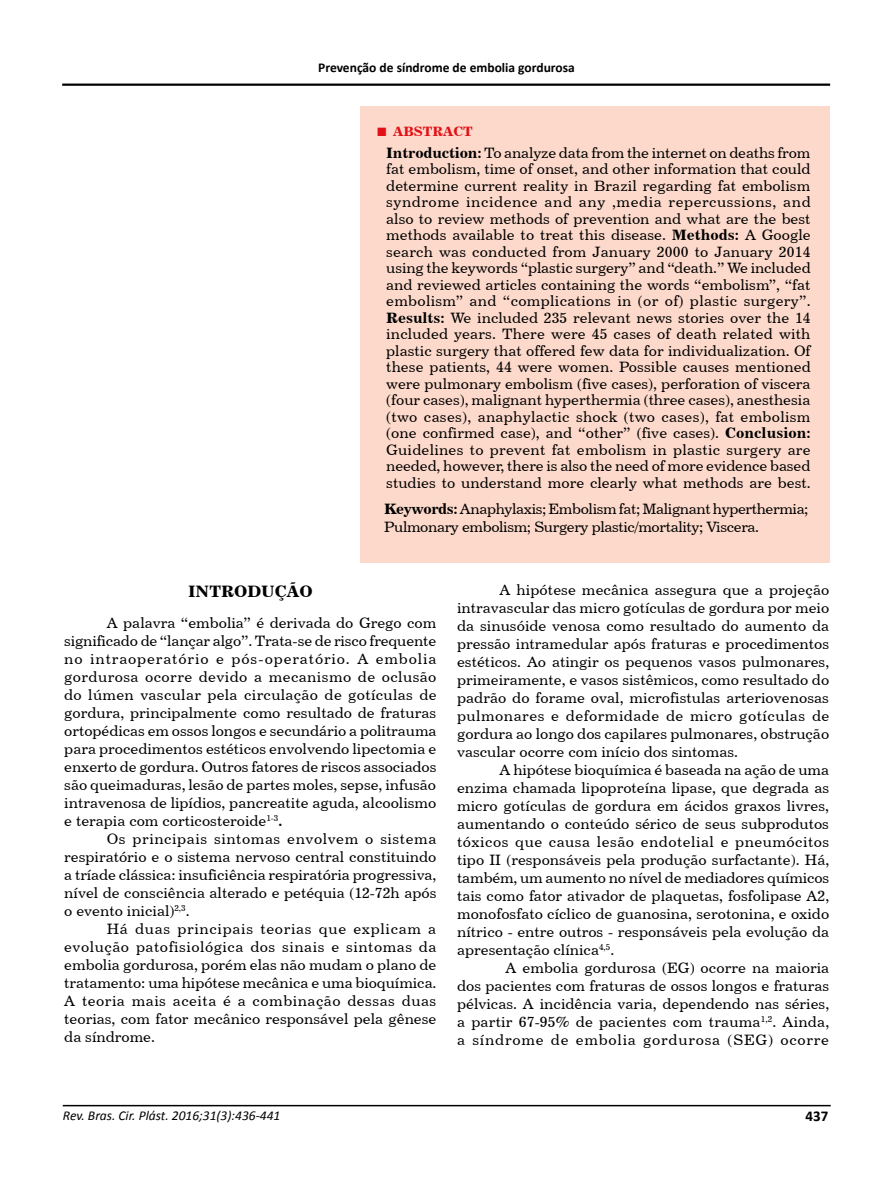
<style>
.page{position:relative;width:893px;height:1191px;background:#fff}
.page>*{position:absolute;margin:0;border:0;box-sizing:border-box;transform-origin:0 0}
.t1{font:16.5px "Century 731 BT Bold A";color:#000}
.t2{font:15px/18px "Century 731 BT Roman A";color:#000;text-align:justify}
.t3{font:15px/18px "Century 731 BT Roman A";letter-spacing:-.025em;color:#000}
.t4{font:700 15px "Calibri";color:#000}
.t5{font:700 13.5px "Calibri";color:#000}
.t6{font:italic 13.5px "Calibri";color:#000}
.t7{font:13.5px "Century 731 BT Bold A";color:#e21018}
.s1{font-family:"Times New Roman";font-weight:700;font-size:18px}
.s2{font-family:"Century 731 BT Bold A"}
</style>
<div class="page">
<hr style="left:63px;top:1104px;width:768px;height:2px;background:#000">
<hr style="left:62px;top:84px;width:768px;height:2px;background:#000">
<div style="left:360px;top:106px;width:470px;height:457px;background:#fcd9ca"></div>
<p class="t5" style="left:318px;top:59px;width:258px">Prevenção de síndrome de embolia gordurosa</p>
<p class="t7" style="left:377px;top:123px;width:98px"><span class="s1">■</span> ABSTRACT</p>
<p class="t2" style="left:386px;top:144px;width:426px;line-height:16.5px"><span class="s2">Introduction:</span> To analyze data from the internet on deaths from fat embolism, time of onset, and other information that could determine current reality in Brazil regarding fat embolism syndrome incidence and any ,media repercussions, and also to review methods of prevention and what are the best methods available to treat this disease. <span class="s2">Methods:</span> A Google search was conducted from January 2000 to January 2014 using the keywords “plastic surgery” and “death.” We included and reviewed articles containing the words “embolism”, “fat embolism” and “complications in (or of) plastic surgery”.<br><span class="s2">Results:</span> We included 235 relevant news stories over the 14 included years. There were 45 cases of death related with plastic surgery that offered few data for individualization. Of these patients, 44 were women. Possible causes mentioned were pulmonary embolism (five cases), perforation of viscera (four cases), malignant hyperthermia (three cases), anesthesia (two cases), anaphylactic shock (two cases), fat embolism (one confirmed case), and “other” (five cases). <span class="s2">Conclusion:<br></span>Guidelines to prevent fat embolism in plastic surgery are needed, however, there is also the need of more evidence based studies to understand more clearly what methods are best.</p>
<p class="t3" style="left:384px;top:499px;width:426px"><span class="s2">Keywords:</span> Anaphylaxis; Embolism fat; Malignant hyperthermia;<br>Pulmonary embolism; Surgery plastic/mortality; Viscera.</p>
<p class="t1" style="left:188px;top:581px;width:126px">INTRODUÇÃO</p>
<p class="t2" style="left:64px;top:613px;width:374px;text-indent:43px">A palavra “embolia” é derivada do Grego com significado de “lançar algo”. Trata-se de risco frequente no intraoperatório e pós-operatório. A embolia gordurosa ocorre devido a mecanismo de oclusão do lúmen vascular pela circulação de gotículas de gordura, principalmente como resultado de fraturas ortopédicas em ossos longos e secundário a politrauma para procedimentos estéticos envolvendo lipectomia e enxerto de gordura. Outros fatores de riscos associados são queimaduras, lesão de partes moles, sepse, infusão intravenosa de lipídios, pancreatite aguda, alcoolismo e terapia com corticosteroide<sup>1-3</sup><span class="s2">.</span></p>
<p class="t2" style="left:64px;top:829px;width:374px;text-indent:43px">Os principais sintomas envolvem o sistema respiratório e o sistema nervoso central constituindo a tríade clássica: insuficiência respiratória progressiva, nível de consciência alterado e petéquia (12-72h após o evento inicial)<sup>2,3</sup>.</p>
<p class="t2" style="left:64px;top:919px;width:374px;text-indent:43px">Há duas principais teorias que explicam a evolução patofisiológica dos sinais e sintomas da embolia gordurosa, porém elas não mudam o plano de tratamento: uma hipótese mecânica e uma bioquímica.<br>A teoria mais aceita é a combinação dessas duas teorias, com fator mecânico responsável pela gênese da síndrome.</p>
<p class="t2" style="left:457px;top:581px;width:374px;text-indent:43px">A hipótese mecânica assegura que a projeção intravascular das micro gotículas de gordura por meio da sinusóide venosa como resultado do aumento da pressão intramedular após fraturas e procedimentos estéticos. Ao atingir os pequenos vasos pulmonares, primeiramente, e vasos sistêmicos, como resultado do padrão do forame oval, microfistulas arteriovenosas pulmonares e deformidade de micro gotículas de gordura ao longo dos capilares pulmonares, obstrução vascular ocorre com início dos sintomas.</p>
<p class="t2" style="left:457px;top:761px;width:374px;text-indent:43px">A hipótese bioquímica é baseada na ação de uma enzima chamada lipoproteína lipase, que degrada as micro gotículas de gordura em ácidos graxos livres, aumentando o conteúdo sérico de seus subprodutos tóxicos que causa lesão endotelial e pneumócitos tipo II (responsáveis pela produção surfactante). Há, também, um aumento no nível de mediadores químicos tais como fator ativador de plaquetas, fosfolipase A2, monofosfato cíclico de guanosina, serotonina, e oxido nítrico - entre outros - responsáveis pela evolução da apresentação clínica<sup>4,5</sup>.</p>
<p class="t2" style="left:457px;top:959px;width:374px;text-indent:48px">A embolia gordurosa (EG) ocorre na maioria dos pacientes com fraturas de ossos longos e fraturas pélvicas. A incidência varia, dependendo nas séries, a partir 67-95% de pacientes com trauma<sup>1,2</sup>. Ainda, a síndrome de embolia gordurosa (SEG) ocorre</p>
<p class="t6" style="left:63px;top:1105px;width:219px">Rev. Bras. Cir. Plást. 2016;31(3):436-441</p>
<p class="t4" style="left:806px;top:1106px;width:24px">437</p>
</div>
